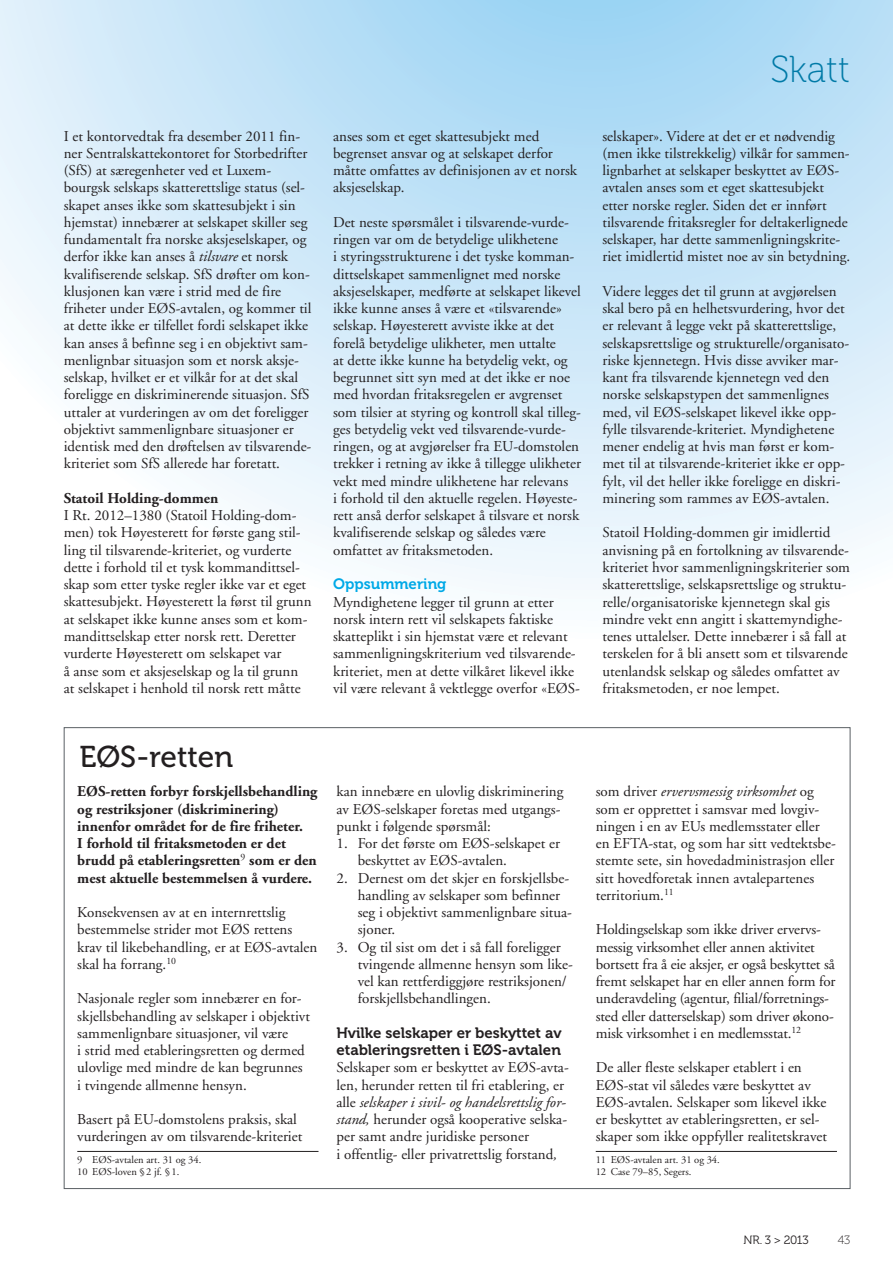
<style>
.page{position:relative;width:893px;height:1263px;background:#fff}
.page>*{position:absolute;margin:0;border:0;box-sizing:border-box;transform-origin:0 0}
.t1{font:37.5px "Museo 100";color:#007aa7}
.t2{font:30px "Museo 500";color:#231f20}
.t3{font:15px/17.2px "Adobe Garamond";color:#231f20}
.t4{font:700 15px/17.2px "Adobe Garamond";color:#231f20}
.t5{font:15px/17.2px "Museo 700";color:#231f20}
.t6{font:15px "Museo 700";color:#00a9e7}
.t7{font:12px "Museo 300";letter-spacing:-.025em;color:#231f20}
.t8{font:12px "Museo 100";color:#231f20}
.t9{font:10.5px/12px "Adobe Garamond";color:#231f20}
.s1{font-style:italic}
</style>
<div class="page">
<svg style="left:0;top:0;width:893px;height:590px"></svg>
<hr style="left:77px;top:1151px;width:241px;height:1px;background:#231f20">
<hr style="left:596px;top:1151px;width:241px;height:1px;background:#231f20">
<p class="t3" style="left:64px;top:129px;width:249px">I et kontorvedtak fra de sem ber 2011 fin&shy;ner Sen tral skat te kon to ret for Stor be drif ter (SfS) at sær egen he ter ved et Lux em&shy;bourgsk sel skaps skat te retts li ge sta tus (sel&shy;ska pet an ses ikke som skat te sub jekt i sin hjem stat) inne bæ rer at sel ska pet skil ler seg fun da men talt fra nor ske ak sje sel ska per, og der for ikke kan an ses å <span class="s1">til sva re</span> et norsk kva li fi se ren de sel skap. SfS drøf ter om kon&shy;klu sjo nen kan være i strid med de fire<br>fri he ter un der EØS-av ta len, og kom mer til at det te ikke er til fel let for di sel ska pet ikke kan an ses å be fin ne seg i en ob jek tivt sam&shy;men lign bar situa sjon som et norsk ak sje&shy;sel skap, hvil ket er et vil kår for at det skal fore lig ge en dis kri mi ne ren de situa sjon. SfS ut ta ler at vur de rin gen av om det fore lig ger ob jek tivt sam men lign ba re si tua sjo ner er iden tisk med den drøf tel sen av til sva rende&shy;kri te ri et som SfS alle rede har fore tatt.</p>
<p class="t4" style="left:64px;top:491px;width:156px">Stat oil Hol ding-dom men</p>
<p class="t3" style="left:64px;top:508px;width:249px">I Rt. 2012–1380 (Stat oil Hol ding-dom&shy;men) tok Høy es te rett for før s te gang stil&shy;ling til til sva rende-kri te ri et, og vur der te det te i for hold til et tysk kom man ditt sel&shy;skap som etter tys ke reg ler ikke var et eget skat te sub jekt. Høy es te rett la først til grunn at sel ska pet ikke kun ne an ses som et kom&shy;man ditt sel skap etter norsk rett. Der etter vur der te Høy es te rett om sel ska pet var<br>å anse som et ak sje sel skap og la til grunn at sel ska pet i hen hold til norsk rett måt te</p>
<p class="t3" style="left:333px;top:129px;width:245px">an ses som et eget skat te sub jekt med<br>be gren set an svar og at sel ska pet der for måt te om fat tes av de fi ni sjo nen av et norsk ak sje sel skap.</p>
<p class="t3" style="left:333px;top:215px;width:250px">Det nes te spørs må let i til sva rende-vur de&shy;rin gen var om de be ty de li ge ulik he te ne<br>i sty rings struk tu re ne i det tys ke kom man&shy;ditt sel ska pet sam men lig net med nor ske<br>ak sje sel ska per, med før te at sel ska pet like vel ikke kun ne an ses å være et «til sva rende»<br>sel skap. Høy es te rett av vis te ikke at det<br>fore lå be ty de li ge ulik he ter, men ut tal te<br>at det te ikke kun ne ha be ty de lig vekt, og be grun net sitt syn med at det ikke er noe med hvor dan fritaksregelen er av gren set som til sier at sty ring og kon troll skal til leg&shy;ges be ty de lig vekt ved til sva rende-vur de&shy;rin gen, og at av gjø rel ser fra EU-dom sto len trek ker i ret ning av ikke å til leg ge ulik he ter vekt med mind re ulik he te ne har re le vans<br>i for hold til den ak tuelle re ge len. Høy es te&shy;rett anså der for sel ska pet å til sva re et norsk kva li fi se ren de sel skap og så le des være<br>om fat tet av fritaksmetoden.</p>
<p class="t6" style="left:333px;top:578px;width:115px">Opp sum me ring</p>
<p class="t3" style="left:333px;top:594px;width:248px">Myn dig he te ne leg ger til grunn at etter norsk in tern rett vil sel ska pets fak tis ke skatte plikt i sin hjem stat være et rele vant sammenligningskriterium ved til sva rende&shy;kri te ri et, men at det te vil kå ret like vel ikke vil være rele vant å vekt leg ge over for «EØS-</p>
<h1 class="t1" style="left:770px;top:55px;width:81px">Skatt</h1>
<p class="t3" style="left:602px;top:129px;width:249px">sel ska per». Vi de re at det er et nød ven dig (men ikke til strek ke lig) vil kår for sam men&shy;lign bar het at sel ska per be skyt tet av EØS&shy;av ta len an ses som et eget skat te sub jekt etter nor ske reg ler. Si den det er inn ført<br>til sva rende fri taks reg ler for deltakerlignede sel ska per, har det te sammenligningskrite&shy;riet imid ler tid mis tet noe av sin be tyd ning.</p>
<p class="t3" style="left:602px;top:284px;width:248px">Vi de re leg ges det til grunn at av gjø rel sen skal bero på en hel hets vur de ring, hvor det er rele vant å leg ge vekt på skat te retts li ge, sel skaps retts li ge og struk tu rel le/or ga ni sa to&shy;ris ke kjen ne tegn. Hvis dis se av vi ker mar&shy;kant fra til sva rende kjen ne tegn ved den nor ske sel skaps ty pen det sam men lig nes med, vil EØS-sel ska pet like vel ikke opp&shy;fyl le til sva rende-kri te ri et. Myn dig he te ne me ner en de lig at hvis man først er kom&shy;met til at til sva rende-kri te ri et ikke er opp&shy;fylt, vil det hel ler ikke fore lig ge en dis kri&shy;mi ne ring som ram mes av EØS-av ta len.</p>
<p class="t3" style="left:602px;top:525px;width:249px">Stat oil Hol ding-dom men gir imid ler tid<br>an vis ning på en for tolk ning av til sva rende&shy;kri te ri et hvor sammenligningskriterier som skat te retts li ge, sel skaps retts li ge og struk tu&shy;rel le/or ga ni sa to ris ke kjen ne tegn skal gis mind re vekt enn an gitt i skat te myn dig he&shy;te nes ut ta lel ser. Det te inne bæ rer i så fall at ters ke len for å bli an sett som et til sva rende uten landsk sel skap og så le des om fat tet av fritaksmetoden, er noe lem pet.</p>
<h2 class="t2" style="left:79px;top:745px;width:155px">EØS-ret ten</h2>
<p class="t4" style="left:77px;top:784px;width:242px">EØS-ret ten for byr for skjells be hand ling og re strik sjo ner (dis kri mi ne ring)<br>in nen for om rå det for de fire fri he ter.<br>I for hold til fritaksmetoden er det brudd på etab le rings ret ten<sup>9</sup> som er den mest ak tuelle be stem mel sen å vur de re.</p>
<p class="t3" style="left:77px;top:905px;width:242px">Kon se kven sen av at en in tern retts lig<br>be stem mel se stri der mot EØS ret tens krav til li ke be hand ling, er at EØS-av ta len skal ha for rang.<sup>10</sup></p>
<p class="t3" style="left:77px;top:991px;width:234px">Na sjo na le reg ler som inne bæ rer en for&shy;skjells be hand ling av sel ska per i ob jek tivt sam men lign ba re si tua sjo ner, vil være<br>i strid med etab le rings ret ten og der med ulov li ge med mind re de kan be grun nes i tvin gen de all men ne hen syn.</p>
<p class="t3" style="left:77px;top:1112px;width:227px">Ba sert på EU-dom sto lens prak sis, skal vur de rin gen av om til sva rende-kri te ri et</p>
<p class="t9" style="left:77px;top:1155px;width:126px">9 EØS-avtalen art. 31 og 34.<br>10 EØS-loven § 2 jf. § 1.</p>
<p class="t3" style="left:336px;top:784px;width:229px">kan in ne bæ re en ulov lig dis kri mi ne ring av EØS-sel ska per fore tas med ut gangs&shy;punkt i føl gen de spørs mål:</p>
<p class="t3" style="left:358px;top:836px;width:204px;text-indent:-21px">1. For det før s te om EØS-sel ska pet er be skyt tet av EØS-av ta len.</p>
<p class="t3" style="left:358px;top:870px;width:216px;text-indent:-21px">2. Der nest om det skjer en for skjells be&shy;hand ling av sel ska per som be fin ner seg i ob jek tivt sam men lign ba re si tua&shy;sjo ner.</p>
<p class="t3" style="left:358px;top:939px;width:217px;text-indent:-21px">3. Og til sist om det i så fall fore lig ger tvin gen de all men ne hen syn som like&shy;vel kan rett fer dig gjø re re strik sjo nen/ for skjells be hand lin gen.</p>
<p class="t5" style="left:336px;top:1025px;width:227px">Hvil ke sel ska per er be skyt tet av etab le rings ret ten i EØS-av ta len</p>
<p class="t3" style="left:336px;top:1060px;width:234px">Sel ska per som er be skyt tet av EØS-av ta&shy;len, her un der ret ten til fri etab le ring, er alle <span class="s1">sel ska per i si vil- og han dels retts lig for&shy;stand,</span> her un der også ko ope ra ti ve sel ska&shy;per samt and re ju ri dis ke per so ner<br>i of fent lig- el ler pri vat retts lig for stand<span class="s1">,</span></p>
<p class="t3" style="left:596px;top:784px;width:242px">som driver <span class="s1">er vervs mes sig virk som het</span> og som er opp ret tet i sam svar med lov giv&shy;nin gen i en av EUs med lems sta ter el ler en EFTA-stat, og som har sitt ved tekts be&shy;stem te sete, sin ho ved ad mi nist ra sjon el ler sitt hovedforetak in nen av ta le par te nes<br>ter ri to rium.<sup>11</sup></p>
<p class="t3" style="left:596px;top:922px;width:241px">Hol ding sel skap som ikke driver er vervs&shy;mes sig virk som het el ler an nen ak ti vi tet bort sett fra å eie ak sjer, er også be skyt tet så fremt sel ska pet har en el ler an nen form for un der av de ling (agen tur, fi li al/for ret nings&shy;sted el ler dat ter sel skap) som driver øko no&shy;misk virk som het i en med lems stat.<sup>12</sup></p>
<p class="t3" style="left:596px;top:1060px;width:233px">De al ler fles te sel ska per etab lert i en EØS-stat vil så le des være be skyt tet av EØS-av ta len. Sel ska per som like vel ikke er be skyt tet av etab le rings ret ten, er sel&shy;ska per som ikke opp fyl ler realitetskravet</p>
<p class="t9" style="left:596px;top:1155px;width:126px">11 EØS-avtalen art. 31 og 34.<br>12 Case 79–85, Segers.</p>
<p class="t7" style="left:743px;top:1235px;width:67px">NR. 3 &gt; 2013</p>
<p class="t8" style="left:838px;top:1235px;width:14px">43</p>
</div>
